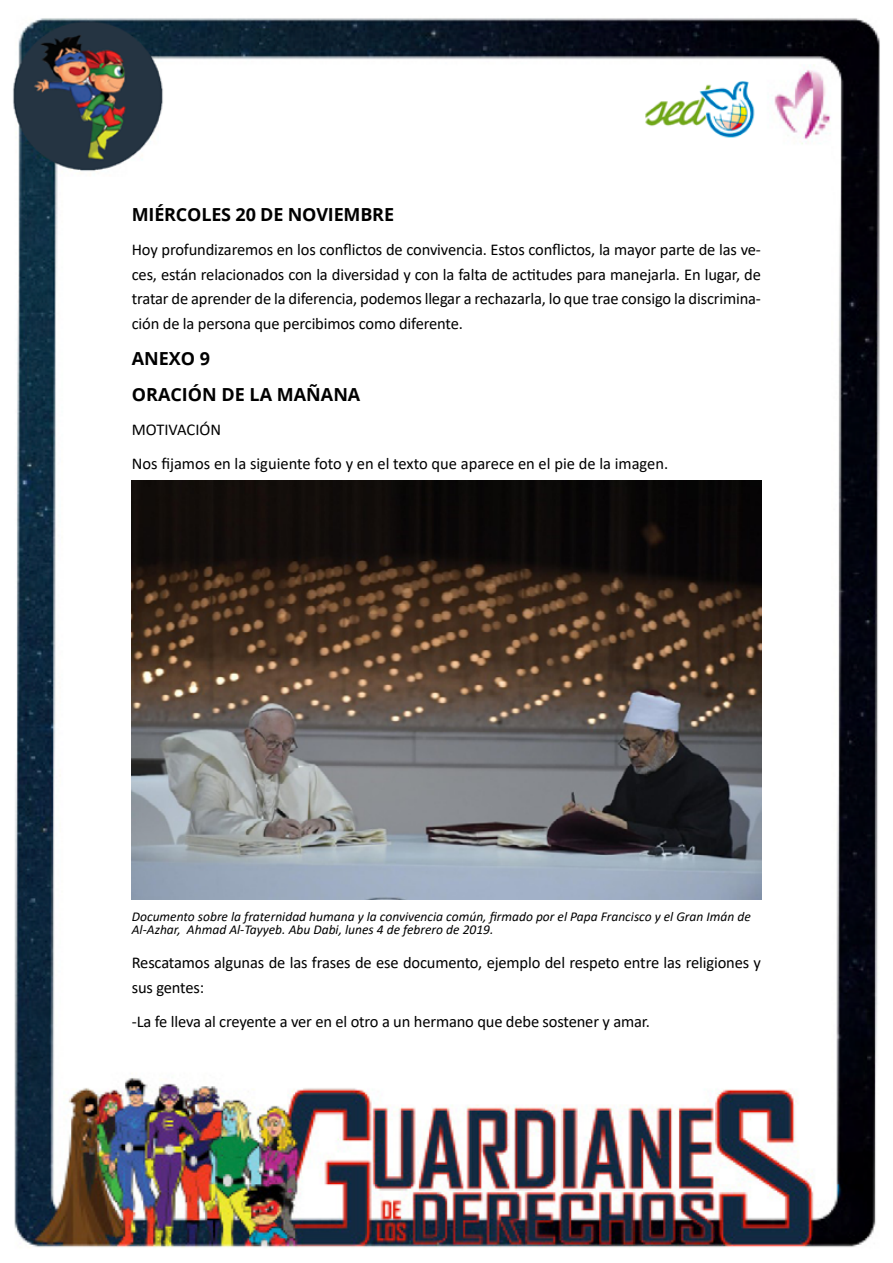
<style>
.page{position:relative;width:893px;height:1263px;background:#fff}
.page>*{position:absolute;margin:0;border:0;box-sizing:border-box;transform-origin:0 0}
.t1{font:700 18px/36px "Open Sans";letter-spacing:-.01em;color:#000}
.t2{font:16.5px/24.8px "Calibri";letter-spacing:-.01em;color:#000}
.t3{font:italic 13.5px/13.5px "Calibri";color:#000}
</style>
<div class="page">
<img style="left:13px;top:18px;width:867px;height:1230px">
<img style="left:132px;top:480px;width:629px;height:420px">
<p class="t1" style="left:132px;top:196px;width:264px">MIÉRCOLES 20 DE NOVIEMBRE</p>
<p class="t2" style="left:132px;top:237px;width:631px;text-align:justify">Hoy profundizaremos en los conflictos de convivencia. Estos conflictos, la mayor parte de las ve&shy;ces, están relacionados con la diversidad y con la falta de actitudes para manejarla. En lugar, de tratar de aprender de la diferencia, podemos llegar a rechazarla, lo que trae consigo la discrimina&shy;ción de la persona que percibimos como diferente.</p>
<p class="t1" style="left:132px;top:340px;width:230px">ANEXO 9<br>ORACIÓN DE LA MAÑANA</p>
<p class="t2" style="left:132px;top:412px;width:538px;line-height:33.8px">MOTIVACIÓN<br>Nos fijamos en la siguiente foto y en el texto que aparece en el pie de la imagen.</p>
<p class="t3" style="left:132px;top:909px;width:621px">Documento sobre la fraternidad humana y la convivencia común, firmado por el Papa Francisco y el Gran Imán de<br>Al-Azhar, Ahmad Al-Tayyeb. Abu Dabi, lunes 4 de febrero de 2019.</p>
<p class="t2" style="left:132px;top:950px;width:631px">Rescatamos algunas de las frases de ese documento, ejemplo del respeto entre las religiones y sus gentes:</p>
<p class="t2" style="left:132px;top:1008px;width:520px">-La fe lleva al creyente a ver en el otro a un hermano que debe sostener y amar.</p>
</div>
